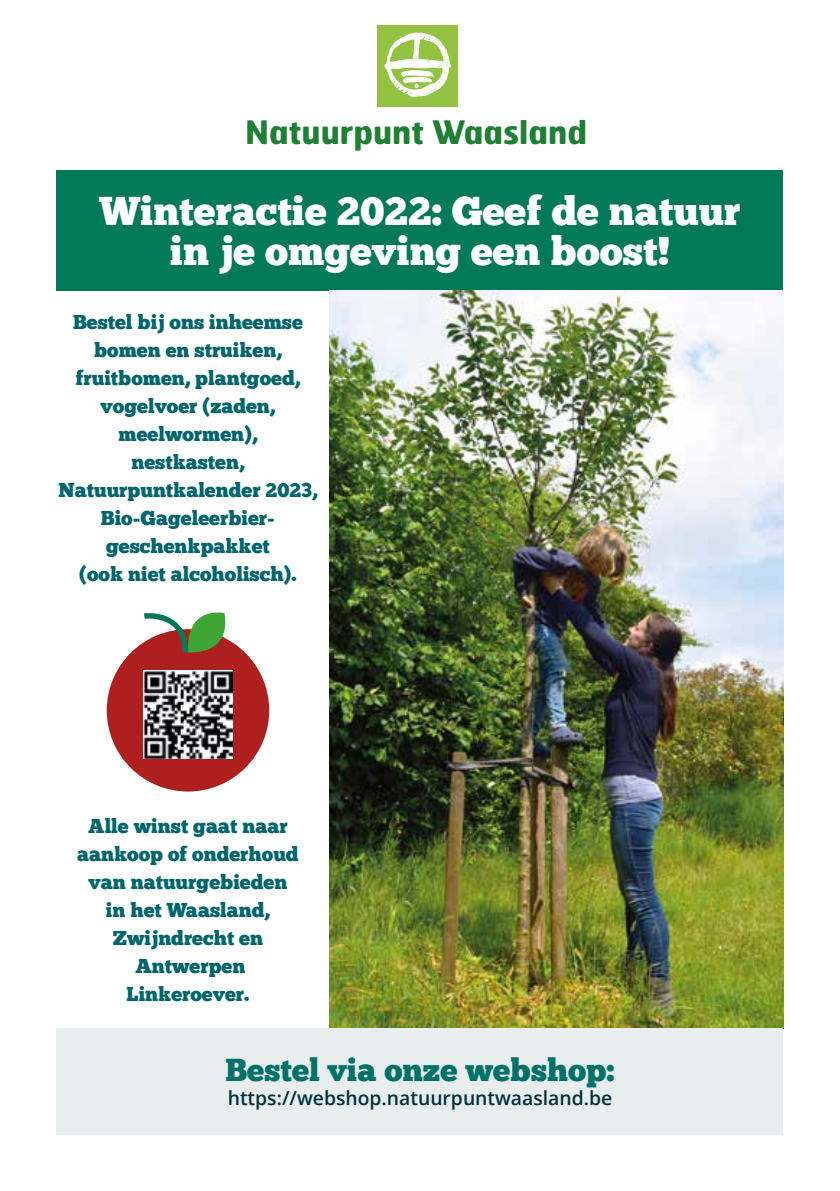
<style>
.page{position:relative;width:840px;height:1191px;background:#fff}
.page>*{position:absolute;margin:0;border:0;box-sizing:border-box;transform-origin:0 0}
.t1{font:40px/40px "Chunk Five Ex";color:#fff;text-align:center}
.t2{font:700 32.4px "Hermes FB";color:#1f8035}
.t3{font:31.6px "Chunk Five Ex";color:#007168}
.t4{font:20px/28px "Chunk Five Ex";color:#00656c;text-align:center}
.t5{font:600 19.4px "Open Sans";color:#00303e}
</style>
<div class="page">
<div style="left:107px;top:629px;width:162px;height:162px;background:#ae1f1f;border-radius:50%"></div>
<div style="left:57px;top:170px;width:725px;height:120px;background:#007959"></div>
<img style="left:329px;top:290px;width:453px;height:738px">
<img style="left:144px;top:671px;width:88px;height:87px">
<div style="left:57px;top:1028px;width:725px;height:106px;background:#e8eeee"></div>
<div style="left:377px;top:25px;width:80px;height:82px;background:#93c142"></div>
<svg style="left:384px;top:33px;width:67px;height:65px"></svg>
<svg style="left:144px;top:612px;width:102px;height:41px"></svg>
<h2 class="t2" style="left:245px;top:111px;width:343px">Natuurpunt Waasland</h2>
<h1 class="t1" style="left:99px;top:190px;width:642px">Winteractie 2022: Geef de natuur in je omgeving een boost!</h1>
<p class="t4" style="left:58px;top:307px;width:260px">Bestel bij ons inheemse bomen en struiken, fruitbomen, plantgoed, vogelvoer (zaden, meelwormen),<br>nestkasten,<br>Natuurpuntkalender 2023,<br>Bio-Gageleerbier&shy;geschenkpakket<br>(ook niet alcoholisch).</p>
<p class="t4" style="left:77px;top:811px;width:223px">Alle winst gaat naar aankoop of onderhoud van natuurgebieden in het Waasland,<br>Zwijndrecht en<br>Antwerpen<br>Linkeroever.</p>
<h3 class="t3" style="left:225px;top:1046px;width:390px">Bestel via onze webshop:</h3>
<p class="t5" style="left:227px;top:1084px;width:386px">https://webshop.natuurpuntwaasland.be</p>
</div>
